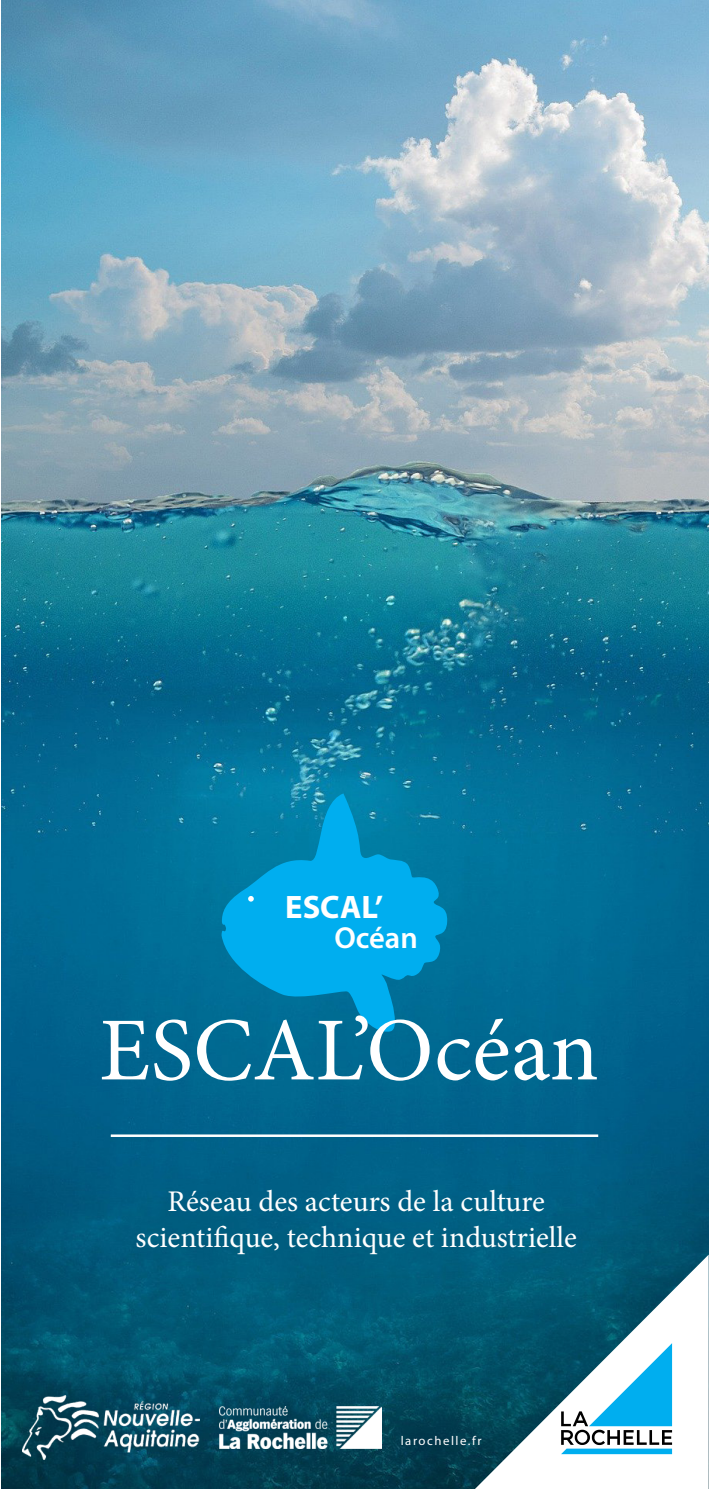
<style>
.page{position:relative;width:709px;height:1489px;background:#fff}
.page>*{position:absolute;margin:0;border:0;box-sizing:border-box;transform-origin:0 0}
.t1{font:90px "Minion Pro";color:#fff}
.t2{font:700 32.5px "Myriad Pro";color:#fff}
.t3{font:600 30.5px "Myriad Pro";color:#fff}
.t4{font:30px/36px "Minion Pro";color:#fff;text-align:center}
.t5{font:12.75px "Myriad Pro";letter-spacing:.12em;color:#fff}
</style>
<div class="page">
<img style="left:2px;top:0;width:707px;height:1488px">
<hr style="left:111px;top:1134px;width:487px;height:2px;background:#fff">
<svg style="left:221px;top:793px;width:227px;height:240px;background:#0093c7"></svg>
<svg style="left:248px;top:895px;width:6px;height:6px"></svg>
<img style="left:22px;top:1395px;width:177px;height:64px">
<svg style="left:475px;top:1254px;width:233px;height:234px"></svg>
<svg style="left:561px;top:1342px;width:111px;height:111px"></svg>
<img style="left:219px;top:1406px;width:162px;height:42px">
<p class="t2" style="left:285px;top:887px;width:100px">ESCAL’</p>
<p class="t3" style="left:334px;top:919px;width:85px">Océan</p>
<h1 class="t1" style="left:99px;top:1015px;width:501px">ESCAL’Océan</h1>
<p class="t4" style="left:136px;top:1185px;width:443px">Réseau des acteurs de la culture scientifique, technique et industrielle</p>
<p class="t5" style="left:401px;top:1432px;width:82px">larochelle.fr</p>
</div>
